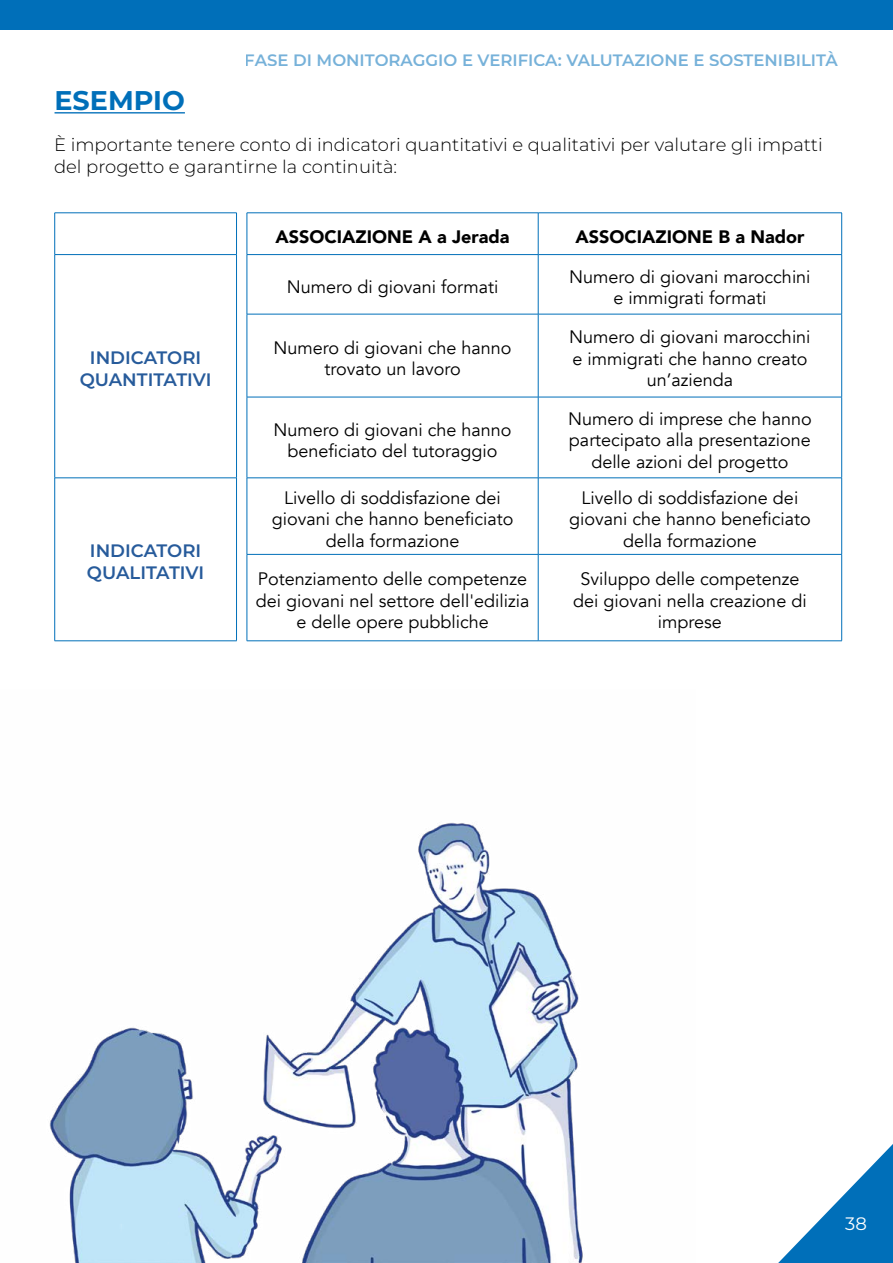
<style>
.page{position:relative;width:893px;height:1263px;background:#fff}
.page>*{position:absolute;margin:0;border:0;box-sizing:border-box;transform-origin:0 0}
.t1{font:700 27px "Montserrat";color:#006fb9}
.t2{font:18px/21.6px "Avenir";color:#000;text-align:center}
.t3{font:300 18px/21.6px "Montserrat";color:#000}
.t4{font:600 18px/21.6px "Montserrat";color:#275b9b;text-align:center}
.t5{font:900 18px "Avenir";color:#000}
.t6{font:18px "Montserrat";color:#fff}
.t7{font:600 16.5px "Montserrat";color:#006fb9}
</style>
<div class="page">
<svg style="left:778px;top:1144px;width:115px;height:119px"></svg>
<div style="left:0;top:0;width:893px;height:30px;background:#006fb9"></div>
<hr style="left:55px;top:112px;width:130px;height:1px;background:#006fb9">
<hr style="left:247px;top:213px;width:291px;height:1px;background:#006fb9">
<hr style="left:247px;top:213px;width:1px;height:41px;background:#006fb9">
<hr style="left:538px;top:213px;width:304px;height:1px;background:#006fb9">
<hr style="left:538px;top:213px;width:1px;height:41px;background:#006fb9">
<hr style="left:841px;top:213px;width:1px;height:41px;background:#006fb9">
<hr style="left:247px;top:254px;width:291px;height:1px;background:#006fb9">
<hr style="left:247px;top:255px;width:1px;height:59px;background:#006fb9">
<hr style="left:538px;top:254px;width:304px;height:1px;background:#006fb9">
<hr style="left:538px;top:255px;width:1px;height:59px;background:#006fb9">
<hr style="left:841px;top:255px;width:1px;height:59px;background:#006fb9">
<hr style="left:247px;top:314px;width:291px;height:1px;background:#006fb9">
<hr style="left:247px;top:314px;width:1px;height:83px;background:#006fb9">
<hr style="left:538px;top:314px;width:304px;height:1px;background:#006fb9">
<hr style="left:538px;top:314px;width:1px;height:83px;background:#006fb9">
<hr style="left:841px;top:314px;width:1px;height:83px;background:#006fb9">
<hr style="left:247px;top:397px;width:291px;height:1px;background:#006fb9">
<hr style="left:247px;top:397px;width:1px;height:81px;background:#006fb9">
<hr style="left:538px;top:397px;width:304px;height:1px;background:#006fb9">
<hr style="left:538px;top:397px;width:1px;height:81px;background:#006fb9">
<hr style="left:841px;top:397px;width:1px;height:81px;background:#006fb9">
<hr style="left:247px;top:478px;width:291px;height:1px;background:#006fb9">
<hr style="left:247px;top:478px;width:1px;height:76px;background:#006fb9">
<hr style="left:538px;top:478px;width:304px;height:1px;background:#006fb9">
<hr style="left:538px;top:478px;width:1px;height:76px;background:#006fb9">
<hr style="left:841px;top:478px;width:1px;height:76px;background:#006fb9">
<hr style="left:247px;top:554px;width:291px;height:1px;background:#006fb9">
<hr style="left:247px;top:555px;width:1px;height:86px;background:#006fb9">
<hr style="left:538px;top:554px;width:304px;height:1px;background:#006fb9">
<hr style="left:538px;top:555px;width:1px;height:86px;background:#006fb9">
<hr style="left:841px;top:555px;width:1px;height:86px;background:#006fb9">
<hr style="left:247px;top:640px;width:291px;height:1px;background:#006fb9">
<hr style="left:538px;top:640px;width:304px;height:1px;background:#006fb9">
<hr style="left:55px;top:213px;width:182px;height:1px;background:#006fb9">
<hr style="left:54px;top:213px;width:1px;height:41px;background:#006fb9">
<hr style="left:236px;top:213px;width:1px;height:41px;background:#006fb9">
<hr style="left:55px;top:254px;width:182px;height:1px;background:#006fb9">
<hr style="left:54px;top:255px;width:1px;height:223px;background:#006fb9">
<hr style="left:236px;top:255px;width:1px;height:223px;background:#006fb9">
<hr style="left:55px;top:478px;width:182px;height:1px;background:#006fb9">
<hr style="left:54px;top:478px;width:1px;height:163px;background:#006fb9">
<hr style="left:236px;top:478px;width:1px;height:163px;background:#006fb9">
<hr style="left:55px;top:640px;width:182px;height:1px;background:#006fb9">
<img style="left:49px;top:822px;width:534px;height:441px">
<p class="t7" style="left:245px;top:49px;width:595px">FASE DI MONITORAGGIO E VERIFICA: VALUTAZIONE E SOSTENIBILITÀ</p>
<h1 class="t1" style="left:55px;top:83px;width:132px">ESEMPIO</h1>
<p class="t3" style="left:54px;top:134px;width:770px">È importante tenere conto di indicatori quantitativi e qualitativi per valutare gli impatti del progetto e garantirne la continuità:</p>
<p class="t4" style="left:80px;top:346px;width:133px">INDICATORI<br>QUANTITATIVI</p>
<p class="t4" style="left:87px;top:540px;width:119px;text-align:left">INDICATORI<br>QUALITATIVI</p>
<p class="t5" style="left:276px;top:221px;width:235px">ASSOCIAZIONE A a Jerada</p>
<p class="t5" style="left:575px;top:221px;width:230px">ASSOCIAZIONE B a Nador</p>
<p class="t2" style="left:287px;top:277px;width:213px">Numero di giovani formati</p>
<p class="t2" style="left:569px;top:266px;width:243px">Numero di giovani marocchini e immigrati formati</p>
<p class="t2" style="left:273px;top:337px;width:240px">Numero di giovani che hanno trovato un lavoro</p>
<p class="t2" style="left:569px;top:326px;width:243px">Numero di giovani marocchini e immigrati che hanno creato un’azienda</p>
<p class="t2" style="left:273px;top:419px;width:240px">Numero di giovani che hanno beneficiato del tutoraggio</p>
<p class="t2" style="left:568px;top:408px;width:245px">Numero di imprese che hanno partecipato alla presentazione delle azioni del progetto</p>
<p class="t2" style="left:272px;top:487px;width:243px">Livello di soddisfazione dei giovani che hanno beneficiato della formazione</p>
<p class="t2" style="left:569px;top:487px;width:243px">Livello di soddisfazione dei giovani che hanno beneficiato della formazione</p>
<p class="t2" style="left:256px;top:568px;width:275px">Potenziamento delle competenze dei giovani nel settore dell'edilizia e delle opere pubbliche</p>
<p class="t2" style="left:573px;top:568px;width:235px">Sviluppo delle competenze dei giovani nella creazione di imprese</p>
<p class="t6" style="left:845px;top:1212px;width:23px">38</p>
</div>
